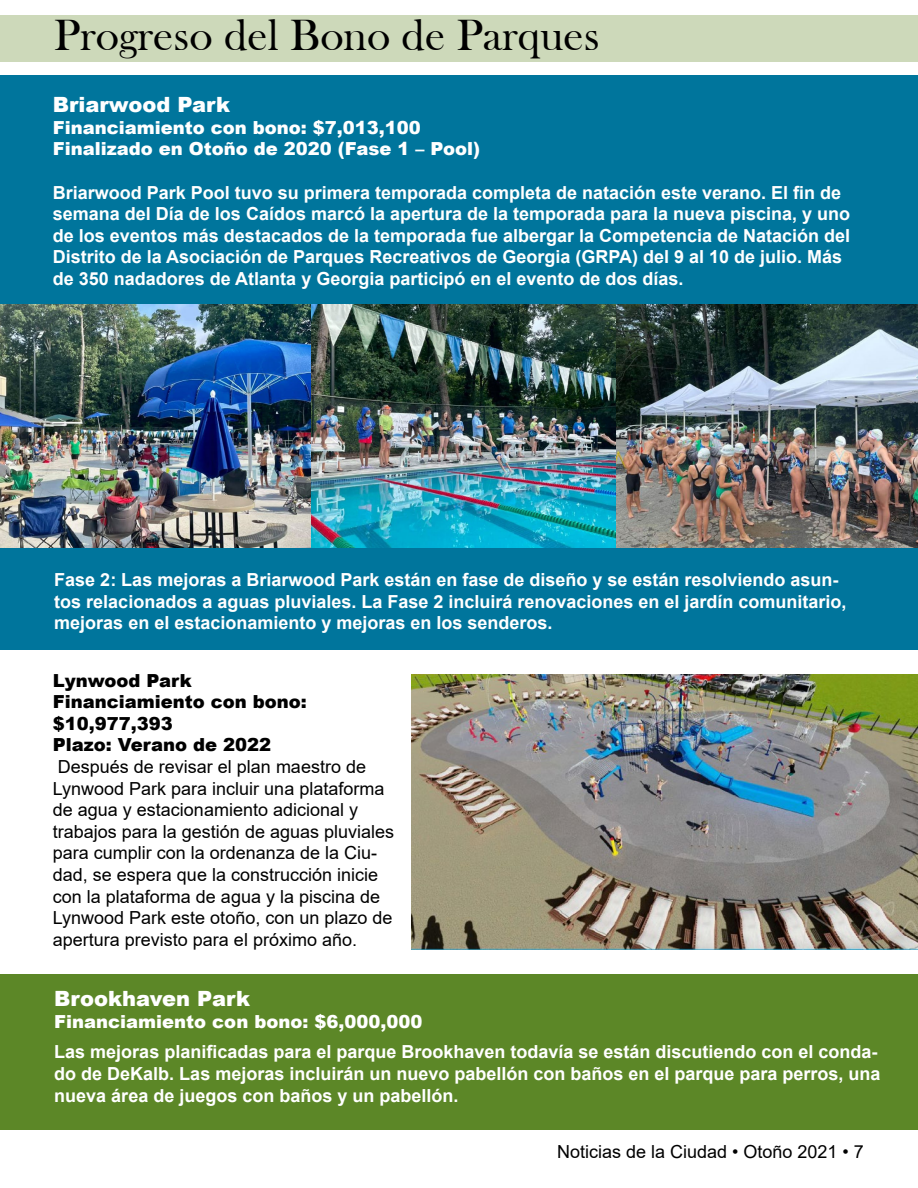
<style>
.page{position:relative;width:918px;height:1188px;background:#fff}
.page>*{position:absolute;margin:0;border:0;box-sizing:border-box;transform-origin:0 0}
.t1{font:45px "Bask Old Face";color:#000}
.t2{font:900 21px "Arial";color:#fff}
.t3{font:700 18px/21.6px "Arial";color:#fff}
.t4{font:18px/21.6px "Arial";color:#000}
.t5{font:900 18px/21.6px "Arial";color:#fff}
.t6{font:900 18px/21.6px "Arial";color:#000}
</style>
<div class="page">
<div style="left:0;top:15px;width:918px;height:47px;background:#cdd9ba"></div>
<div style="left:0;top:76px;width:918px;height:574px;background:#00759c"></div>
<img style="left:0;top:305px;width:918px;height:243px">
<img style="left:411px;top:675px;width:507px;height:274px">
<div style="left:0;top:974px;width:918px;height:156px;background:#5c8727"></div>
<h1 class="t1" style="left:54px;top:11px;width:547px">Progreso del Bono de Parques</h1>
<p class="t2" style="left:53px;top:89px;width:179px">Briarwood Park</p>
<p class="t5" style="left:53px;top:116px;width:429px">Financiamiento con bono: $7,013,100<br>Finalizado en Otoño de 2020 (Fase 1 – Pool)</p>
<p class="t3" style="left:53px;top:182px;width:799px">Briarwood Park Pool tuvo su primera temporada completa de natación este verano. El fin de semana del Día de los Caídos marcó la apertura de la temporada para la nueva piscina, y uno de los eventos más destacados de la temporada fue albergar la Competencia de Natación del Distrito de la Asociación de Parques Recreativos de Georgia (GRPA) del 9 al 10 de julio. Más de 350 nadadores de Atlanta y Georgia participó en el evento de dos días.</p>
<p class="t3" style="left:54px;top:569px;width:794px">Fase 2: Las mejoras a Briarwood Park están en fase de diseño y se están resolviendo asun&shy;tos relacionados a aguas pluviales. La Fase 2 incluirá renovaciones en el jardín comunitario, mejoras en el estacionamiento y mejoras en los senderos.</p>
<p class="t6" style="left:53px;top:669px;width:256px">Lynwood Park<br>Financiamiento con bono: $10,977,393<br>Plazo: Verano de 2022</p>
<p class="t4" style="left:53px;top:756px;width:343px">Después de revisar el plan maestro de Lynwood Park para incluir una plataforma de agua y estacionamiento adicional y trabajos para la gestión de aguas pluviales para cumplir con la ordenanza de la Ciu&shy;dad, se espera que la construcción inicie con la plataforma de agua y la piscina de Lynwood Park este otoño, con un plazo de apertura previsto para el próximo año.</p>
<p class="t2" style="left:54px;top:984px;width:197px">Brookhaven Park</p>
<p class="t5" style="left:54px;top:1010px;width:370px">Financiamiento con bono: $6,000,000</p>
<p class="t3" style="left:54px;top:1042px;width:828px">Las mejoras planificadas para el parque Brookhaven todavía se están discutiendo con el conda&shy;do de DeKalb. Las mejoras incluirán un nuevo pabellón con baños en el parque para perros, una nueva área de juegos con baños y un pabellón.</p>
<p class="t4" style="left:557px;top:1140px;width:308px">Noticias de la Ciudad • Otoño 2021 • 7</p>
</div>
